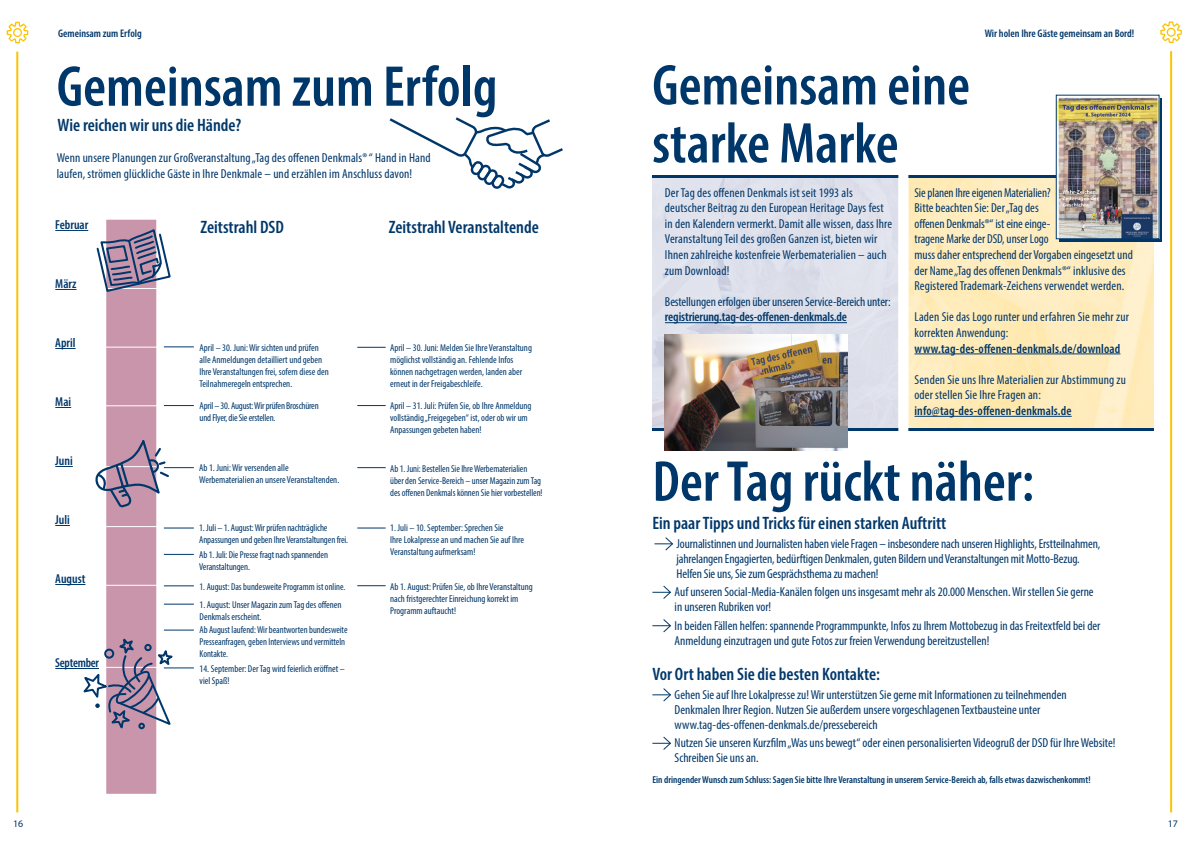
<style>
.page{position:relative;width:1191px;height:842px;background:#fff}
.page>*{position:absolute;margin:0;border:0;box-sizing:border-box;transform-origin:0 0}
.t1{font:600 condensed 58px/58px "Myriad Pro";color:#00376a}
.t2{font:600 condensed 18px "Myriad Pro";color:#00376a}
.t3{font:condensed 13px/15.6px "Myriad Pro";color:#00376a}
.t4{font:600 condensed 13px "Myriad Pro";color:#00376a}
.t5{font:600 condensed 13px "Myriad Pro";letter-spacing:-.02em;color:#00376a}
.t6{font:600 condensed 11px "Myriad Pro";color:#00376a}
.t7{font:condensed 10px/12px "Myriad Pro";color:#00376a}
.t8{font:600 condensed 10px "Myriad Pro";color:#00376a}
.t9{font:condensed 10px/12px "Myriad Pro";letter-spacing:-.02em;color:#00376a}
.t10{font:10px "Myriad Pro";color:#00376a}
</style>
<div class="page">
<hr style="left:16px;top:52px;width:2px;height:760px;background:#fdc300">
<hr style="left:1170px;top:51px;width:2px;height:761px;background:#fdc300">
<svg style="left:7px;top:22px;width:21px;height:21px"></svg>
<svg style="left:1160px;top:21px;width:21px;height:22px"></svg>
<div style="left:106px;top:220px;width:50px;height:574px;background:#c995ab"></div>
<hr style="left:103px;top:347px;width:135px;height:1px;background:#fff">
<hr style="left:103px;top:405px;width:135px;height:1px;background:#fff">
<hr style="left:94px;top:526px;width:135px;height:1px;background:#fff">
<hr style="left:103px;top:585px;width:92px;height:1px;background:#fff">
<hr style="left:164px;top:347px;width:30px;height:1px;background:#00376a">
<svg style="left:357px;top:347px;width:29px;height:1px"></svg>
<svg style="left:357px;top:405px;width:29px;height:1px"></svg>
<svg style="left:357px;top:528px;width:29px;height:1px"></svg>
<hr style="left:164px;top:405px;width:30px;height:1px;background:#00376a">
<hr style="left:164px;top:467px;width:30px;height:1px;background:#00376a">
<hr style="left:164px;top:528px;width:30px;height:1px;background:#00376a">
<hr style="left:164px;top:554px;width:30px;height:1px;background:#00376a">
<hr style="left:164px;top:586px;width:30px;height:1px;background:#00376a">
<hr style="left:164px;top:604px;width:30px;height:1px;background:#00376a">
<hr style="left:164px;top:630px;width:30px;height:1px;background:#00376a">
<hr style="left:164px;top:668px;width:30px;height:1px;background:#00376a">
<hr style="left:55px;top:230px;width:33px;height:1px;background:#00376a">
<svg style="left:55px;top:289px;width:22px;height:1px"></svg>
<svg style="left:55px;top:348px;width:21px;height:1px"></svg>
<svg style="left:55px;top:407px;width:16px;height:1px"></svg>
<svg style="left:55px;top:466px;width:18px;height:1px"></svg>
<svg style="left:55px;top:525px;width:15px;height:1px"></svg>
<hr style="left:55px;top:584px;width:30px;height:1px;background:#00376a">
<hr style="left:55px;top:668px;width:44px;height:1px;background:#00376a">
<svg style="left:389px;top:117px;width:174px;height:72px"></svg>
<svg style="left:96px;top:230px;width:75px;height:73px"></svg>
<svg style="left:95px;top:441px;width:76px;height:68px"></svg>
<svg style="left:83px;top:637px;width:94px;height:96px"></svg>
<img style="left:652px;top:178px;width:501px;height:250px">
<hr style="left:665px;top:322px;width:182px;height:1px;background:#00376a">
<hr style="left:914px;top:354px;width:206px;height:1px;background:#00376a">
<hr style="left:914px;top:416px;width:157px;height:1px;background:#00376a">
<hr style="left:652px;top:428px;width:502px;height:3px;background:#00376a">
<hr style="left:652px;top:175px;width:502px;height:3px;background:#00376a">
<div style="left:898px;top:164px;width:10px;height:286px;background:#fff"></div>
<img style="left:665px;top:334px;width:183px;height:117px">
<svg style="left:655px;top:537px;width:19px;height:14px"></svg>
<svg style="left:653px;top:585px;width:18px;height:14px"></svg>
<svg style="left:653px;top:619px;width:18px;height:14px"></svg>
<svg style="left:653px;top:688px;width:18px;height:14px"></svg>
<svg style="left:653px;top:736px;width:18px;height:14px"></svg>
<svg style="left:1059px;top:98px;width:102px;height:143px"></svg>
<img style="left:1057px;top:97px;width:100px;height:140px">
<div style="left:1055px;top:95px;width:104px;height:144px;border:1px solid #00376a"></div>
<svg style="left:357px;top:467px;width:29px;height:1px"></svg>
<svg style="left:357px;top:585px;width:29px;height:1px"></svg>
<p class="t6" style="left:58px;top:26px;width:85px">Gemeinsam zum Erfolg</p>
<h1 class="t1" style="left:57px;top:56px;width:442px">Gemeinsam zum Erfolg</h1>
<h2 class="t2" style="left:58px;top:114px;width:185px">Wie reichen wir uns die Hände?</h2>
<p class="t3" style="left:57px;top:150px;width:375px">Wenn unsere Planungen zur Großveranstaltung „Tag des offenen Denkmals® “ Hand in Hand laufen, strömen glückliche Gäste in Ihre Denkmale – und erzählen im Anschluss davon!</p>
<p class="t4" style="left:55px;top:217px;width:34px">Februar</p>
<h2 class="t2" style="left:200px;top:216px;width:85px">Zeitstrahl DSD</h2>
<p class="t4" style="left:55px;top:276px;width:23px">März</p>
<p class="t4" style="left:55px;top:335px;width:22px">April</p>
<p class="t4" style="left:55px;top:394px;width:17px">Mai</p>
<p class="t4" style="left:55px;top:453px;width:19px">Juni</p>
<p class="t4" style="left:55px;top:512px;width:16px">Juli</p>
<p class="t4" style="left:55px;top:571px;width:32px">August</p>
<p class="t5" style="left:55px;top:655px;width:45px">September</p>
<p class="t7" style="left:199px;top:342px;width:131px">April – 30. Juni: Wir sichten und prüfen alle Anmeldungen detailliert und geben Ihre Veranstaltungen frei, sofern diese den Teilnahmeregeln entsprechen.</p>
<p class="t9" style="left:199px;top:400px;width:121px">April – 30. August: Wir prüfen Broschüren und Flyer, die Sie erstellen.</p>
<p class="t7" style="left:199px;top:462px;width:142px">Ab 1. Juni: Wir versenden alle<br>Werbematerialien an unsere Veranstaltenden.</p>
<p class="t7" style="left:199px;top:522px;width:150px">1. Juli – 1. August: Wir prüfen nachträgliche<br>Anpassungen und geben Ihre Veranstaltungen frei.</p>
<p class="t7" style="left:199px;top:549px;width:130px">Ab 1. Juli: Die Presse fragt nach spannenden<br>Veranstaltungen.</p>
<p class="t7" style="left:199px;top:580px;width:147px">1. August: Das bundesweite Programm ist online.</p>
<p class="t7" style="left:199px;top:598px;width:144px">1. August: Unser Magazin zum Tag des offenen<br>Denkmals erscheint.</p>
<p class="t7" style="left:199px;top:624px;width:149px">Ab August laufend: Wir beantworten bundesweite<br>Presseanfragen, geben Interviews und vermitteln<br>Kontakte.</p>
<p class="t7" style="left:199px;top:663px;width:147px">14. September: Der Tag wird feierlich eröffnet – viel Spaß!</p>
<h2 class="t2" style="left:389px;top:216px;width:151px">Zeitstrahl Veranstaltende</h2>
<p class="t7" style="left:390px;top:341px;width:143px">April – 30. Juni: Melden Sie Ihre Veranstaltung möglichst vollständig an. Fehlende Infos können nachgetragen werden, landen aber erneut in der Freigabeschleife.</p>
<p class="t7" style="left:390px;top:400px;width:143px">April – 31. Juli: Prüfen Sie, ob Ihre Anmeldung vollständig „Freigegeben“ ist, oder ob wir um<br>Anpassungen gebeten haben!</p>
<p class="t7" style="left:390px;top:462px;width:154px">Ab 1. Juni: Bestellen Sie Ihre Werbematerialien über den Service-Bereich – unser Magazin zum Tag des offenen Denkmals können Sie hier vorbestellen!</p>
<p class="t7" style="left:390px;top:522px;width:135px">1. Juli – 10. September: Sprechen Sie<br>Ihre Lokalpresse an und machen Sie auf Ihre<br>Veranstaltung aufmerksam!</p>
<p class="t7" style="left:390px;top:581px;width:144px">Ab 1. August: Prüfen Sie, ob Ihre Veranstaltung nach fristgerechter Einreichung korrekt im<br>Programm auftaucht!</p>
<h1 class="t1" style="left:652px;top:55px;width:319px">Gemeinsam eine starke Marke</h1>
<p class="t6" style="left:984px;top:26px;width:151px">Wir holen Ihre Gäste gemeinsam an Bord!</p>
<p class="t3" style="left:665px;top:184px;width:229px">Der Tag des offenen Denkmals ist seit 1993 als deutscher Beitrag zu den European Heritage Days fest in den Kalendern vermerkt. Damit alle wissen, dass Ihre Veranstaltung Teil des großen Ganzen ist, bieten wir Ihnen zahlreiche kostenfreie Werbematerialien – auch zum Download!</p>
<p class="t3" style="left:665px;top:294px;width:227px">Bestellungen erfolgen über unseren Service-Bereich unter:</p>
<p class="t4" style="left:665px;top:309px;width:183px">registrierung.tag-des-offenen-denkmals.de</p>
<p class="t3" style="left:914px;top:184px;width:220px">Sie planen Ihre eigenen Materialien?<br>Bitte beachten Sie: Der „Tag des<br>offenen Denkmals®“ ist eine einge-<br>tragene Marke der DSD, unser Logo<br>muss daher entsprechend der Vorgaben eingesetzt und der Name „Tag des offenen Denkmals®“ inklusive des Registered Trademark-Zeichens verwendet werden.</p>
<p class="t3" style="left:914px;top:309px;width:216px">Laden Sie das Logo runter und erfahren Sie mehr zur korrekten Anwendung:</p>
<p class="t4" style="left:914px;top:340px;width:207px">www.tag-des-offenen-denkmals.de/download</p>
<p class="t3" style="left:914px;top:372px;width:213px">Senden Sie uns Ihre Materialien zur Abstimmung zu oder stellen Sie Ihre Fragen an:</p>
<p class="t4" style="left:914px;top:403px;width:159px">info@tag-des-offenen-denkmals.de</p>
<h1 class="t1" style="left:652px;top:451px;width:383px">Der Tag rückt näher:</h1>
<h2 class="t2" style="left:652px;top:512px;width:295px">Ein paar Tipps und Tricks für einen starken Auftritt</h2>
<p class="t3" style="left:676px;top:536px;width:425px;line-height:15px">Journalistinnen und Journalisten haben viele Fragen – insbesondere nach unseren Highlights, Erstteilnahmen, jahrelangen Engagierten, bedürftigen Denkmalen, guten Bildern und Veranstaltungen mit Motto-Bezug.<br>Helfen Sie uns, Sie zum Gesprächsthema zu machen!</p>
<p class="t3" style="left:674px;top:584px;width:420px;line-height:15px">Auf unseren Social-Media-Kanälen folgen uns insgesamt mehr als 20.000 Menschen. Wir stellen Sie gerne in unseren Rubriken vor!</p>
<p class="t3" style="left:674px;top:618px;width:427px;line-height:15px">In beiden Fällen helfen: spannende Programmpunkte, Infos zu Ihrem Mottobezug in das Freitextfeld bei der<br>Anmeldung einzutragen und gute Fotos zur freien Verwendung bereitzustellen!</p>
<h2 class="t2" style="left:652px;top:663px;width:229px">Vor Ort haben Sie die besten Kontakte:</h2>
<p class="t3" style="left:674px;top:687px;width:393px;line-height:15px">Gehen Sie auf Ihre Lokalpresse zu! Wir unterstützen Sie gerne mit Informationen zu teilnehmenden<br>Denkmalen Ihrer Region. Nutzen Sie außerdem unsere vorgeschlagenen Textbausteine unter www.tag-des-offenen-denkmals.de/pressebereich</p>
<p class="t3" style="left:674px;top:735px;width:442px;line-height:15px">Nutzen Sie unseren Kurzfilm „Was uns bewegt“ oder einen personalisierten Videogruß der DSD für Ihre Website!<br>Schreiben Sie uns an.</p>
<p class="t8" style="left:652px;top:774px;width:439px">Ein dringender Wunsch zum Schluss: Sagen Sie bitte Ihre Veranstaltung in unserem Service-Bereich ab, falls etwas dazwischenkommt!</p>
<p class="t10" style="left:13px;top:818px;width:12px">16</p>
<p class="t10" style="left:1167px;top:818px;width:12px">17</p>
</div>
